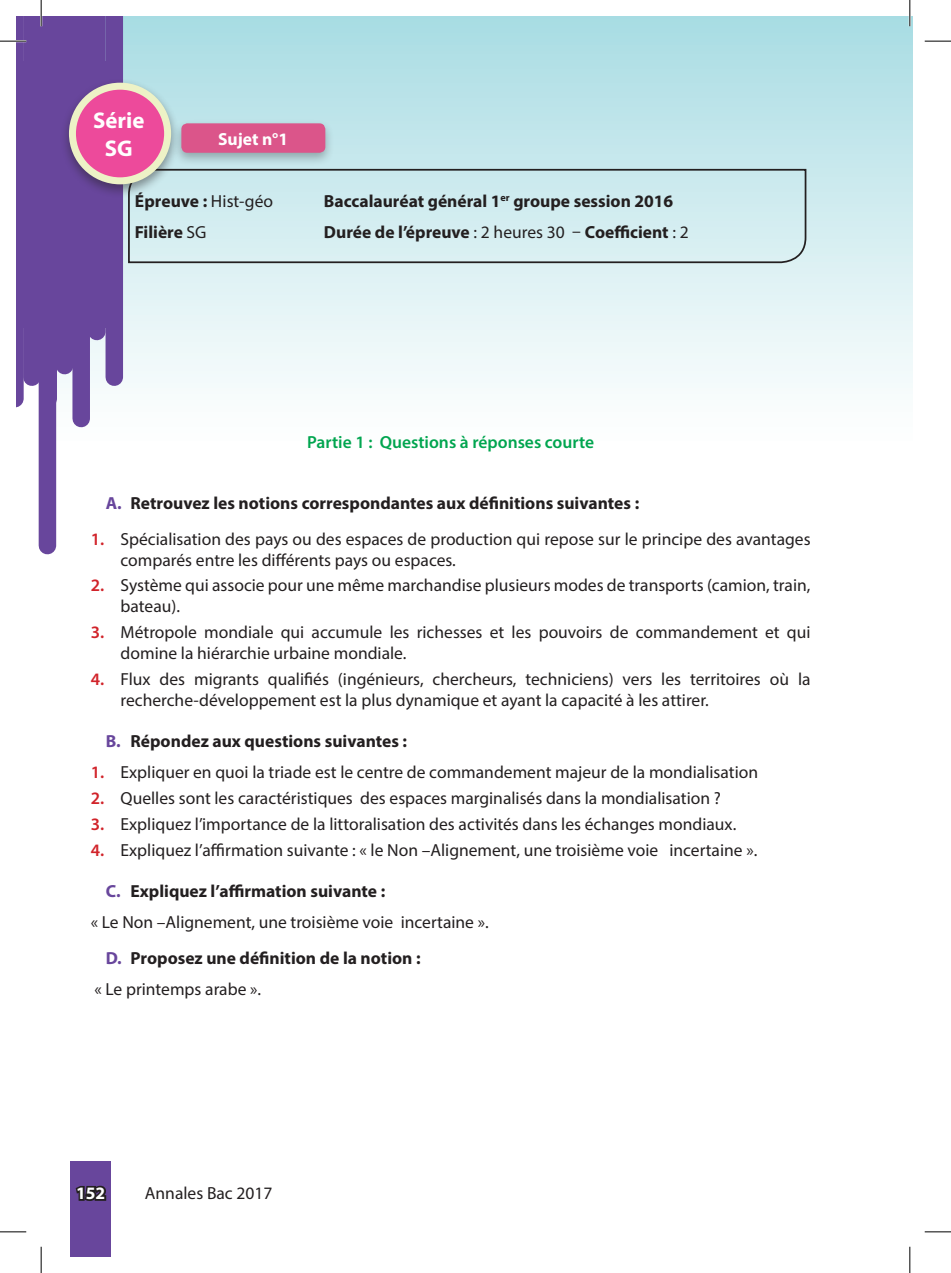
<style>
.page{position:relative;width:951px;height:1273px;background:#fff}
.page>*{position:absolute;margin:0;border:0;box-sizing:border-box;transform-origin:0 0}
.t1{font:700 22.75px/27.3px "Myriad Pro";color:#fff;text-align:center}
.corps_de_texte{font:17.5px/21px "Myriad Pro";color:#231f20}
.t2{font:700 17.5px "Myriad Pro";color:#231f20}
.corps_de_texte-2{font:600 17.5px "Myriad Pro";color:#00a54f}
.t3{font:700 17.5px "Myriad Pro";color:#fff}
.s1{font-weight:400}
.s2{color:#68469c}
.s3{font-weight:600;color:#d1232a}
</style>
<div class="page">
<div style="left:51px;top:16px;width:861px;height:434px;background:linear-gradient(to bottom,#a9dce3,#fff)"></div>
<div style="left:39px;top:150px;width:17px;height:396px;background:#68469c"></div>
<div style="left:16px;top:16px;width:8px;height:383px;background:#68469c"></div>
<div style="left:23px;top:16px;width:18px;height:361px;background:#68469c"></div>
<div style="left:39px;top:16px;width:18px;height:383px;background:#68469c"></div>
<div style="left:56px;top:16px;width:17px;height:350px;background:#68469c"></div>
<div style="left:72px;top:16px;width:18px;height:402px;background:#68469c"></div>
<div style="left:88px;top:16px;width:18px;height:315px;background:#68469c"></div>
<div style="left:105px;top:16px;width:18px;height:361px;background:#68469c"></div>
<div style="left:71px;top:1161px;width:40px;height:95px;background:#68469c"></div>
<svg style="left:75px;top:1185px;width:32px;height:16px"></svg>
<svg style="left:127px;top:168px;width:680px;height:96px"></svg>
<div style="left:172px;top:119px;width:163px;height:48px;background:#231f20;opacity:.33"></div>
<div style="left:181px;top:123px;width:144px;height:30px;background:#db558a;border-radius:6px"></div>
<div style="left:60px;top:79px;width:120px;height:119px;background:#231f20;opacity:.47"></div>
<div style="left:72px;top:86px;width:96px;height:95px;background:#ed4a9b;border-radius:50%"></div>
<div style="left:69px;top:83px;width:102px;height:101px;border:7px solid #edf2c6;border-radius:50%"></div>
<hr style="left:0;top:40px;width:26px;height:2px;background:#fff">
<hr style="left:40px;top:0;width:2px;height:26px;background:#fff">
<hr style="left:908px;top:0;width:2px;height:26px;background:#fff">
<svg style="left:0;top:41px;width:26px;height:1px"></svg>
<svg style="left:924px;top:41px;width:26px;height:1px"></svg>
<svg style="left:0;top:1231px;width:26px;height:1px"></svg>
<svg style="left:924px;top:1231px;width:26px;height:1px"></svg>
<svg style="left:41px;top:0;width:1px;height:26px"></svg>
<svg style="left:41px;top:1247px;width:1px;height:26px"></svg>
<svg style="left:909px;top:0;width:1px;height:26px"></svg>
<svg style="left:909px;top:1247px;width:1px;height:26px"></svg>
<p class="t1" style="left:93px;top:106px;width:53px">Série<br>SG</p>
<p class="t3" style="left:218px;top:127px;width:72px">Sujet n°1</p>
<p class="t2" style="left:135px;top:190px;width:140px">Épreuve : <span class="s1">Hist-géo</span></p>
<p class="t2" style="left:324px;top:190px;width:351px">Baccalauréat général 1<sup>er</sup> groupe session 2016</p>
<p class="t2" style="left:135px;top:221px;width:73px">Filière <span class="s1">SG</span></p>
<p class="t2" style="left:324px;top:221px;width:366px">Durée de l’épreuve <span class="s1">: 2 heures 30 –</span> Coefficient <span class="s1">: 2</span></p>
<p class="corps_de_texte-2" style="left:307px;top:431px;width:288px">Partie 1 : Questions à réponses courte</p>
<p class="t2" style="left:106px;top:491px;width:535px"><span class="s2">A.</span> Retrouvez les notions correspondantes aux définitions suivantes :</p>
<p class="corps_de_texte" style="left:121px;top:528px;width:691px;text-indent:-30px"><span class="s3">1.</span> Spécialisation des pays ou des espaces de production qui repose sur le principe des avantages comparés entre les différents pays ou espaces.</p>
<p class="corps_de_texte" style="left:121px;top:575px;width:691px;text-indent:-30px"><span class="s3">2.</span> Système qui associe pour une même marchandise plusieurs modes de transports (camion, train, bateau).</p>
<p class="corps_de_texte" style="left:121px;top:622px;width:691px;text-indent:-30px"><span class="s3">3.</span> Métropole mondiale qui accumule les richesses et les pouvoirs de commandement et qui domine la hiérarchie urbaine mondiale.</p>
<p class="corps_de_texte" style="left:121px;top:669px;width:691px;text-indent:-30px"><span class="s3">4.</span> Flux des migrants qualifiés (ingénieurs, chercheurs, techniciens) vers les territoires où la recherche-développement est la plus dynamique et ayant la capacité à les attirer.</p>
<p class="t2" style="left:106px;top:730px;width:303px"><span class="s2">B.</span> Répondez aux questions suivantes :</p>
<p class="corps_de_texte" style="left:91px;top:761px;width:668px"><span class="s3">1.</span> Expliquer en quoi la triade est le centre de commandement majeur de la mondialisation</p>
<p class="corps_de_texte" style="left:91px;top:787px;width:631px"><span class="s3">2.</span> Quelles sont les caractéristiques des espaces marginalisés dans la mondialisation ?</p>
<p class="corps_de_texte" style="left:91px;top:813px;width:647px"><span class="s3">3.</span> Expliquez l’importance de la littoralisation des activités dans les échanges mondiaux.</p>
<p class="corps_de_texte" style="left:91px;top:839px;width:668px"><span class="s3">4.</span> Expliquez l’affirmation suivante : « le Non –Alignement, une troisième voie incertaine ».</p>
<p class="t2" style="left:106px;top:880px;width:281px"><span class="s2">C.</span> Expliquez l’affirmation suivante :</p>
<p class="corps_de_texte" style="left:91px;top:911px;width:399px">« Le Non –Alignement, une troisième voie incertaine ».</p>
<p class="t2" style="left:106px;top:946px;width:316px"><span class="s2">D.</span> Proposez une définition de la notion :</p>
<p class="corps_de_texte" style="left:94px;top:978px;width:168px">« Le printemps arabe ».</p>
<p class="t3" style="left:76px;top:1182px;width:31px">152</p>
<p class="corps_de_texte" style="left:145px;top:1182px;width:129px">Annales Bac 2017</p>
</div>
